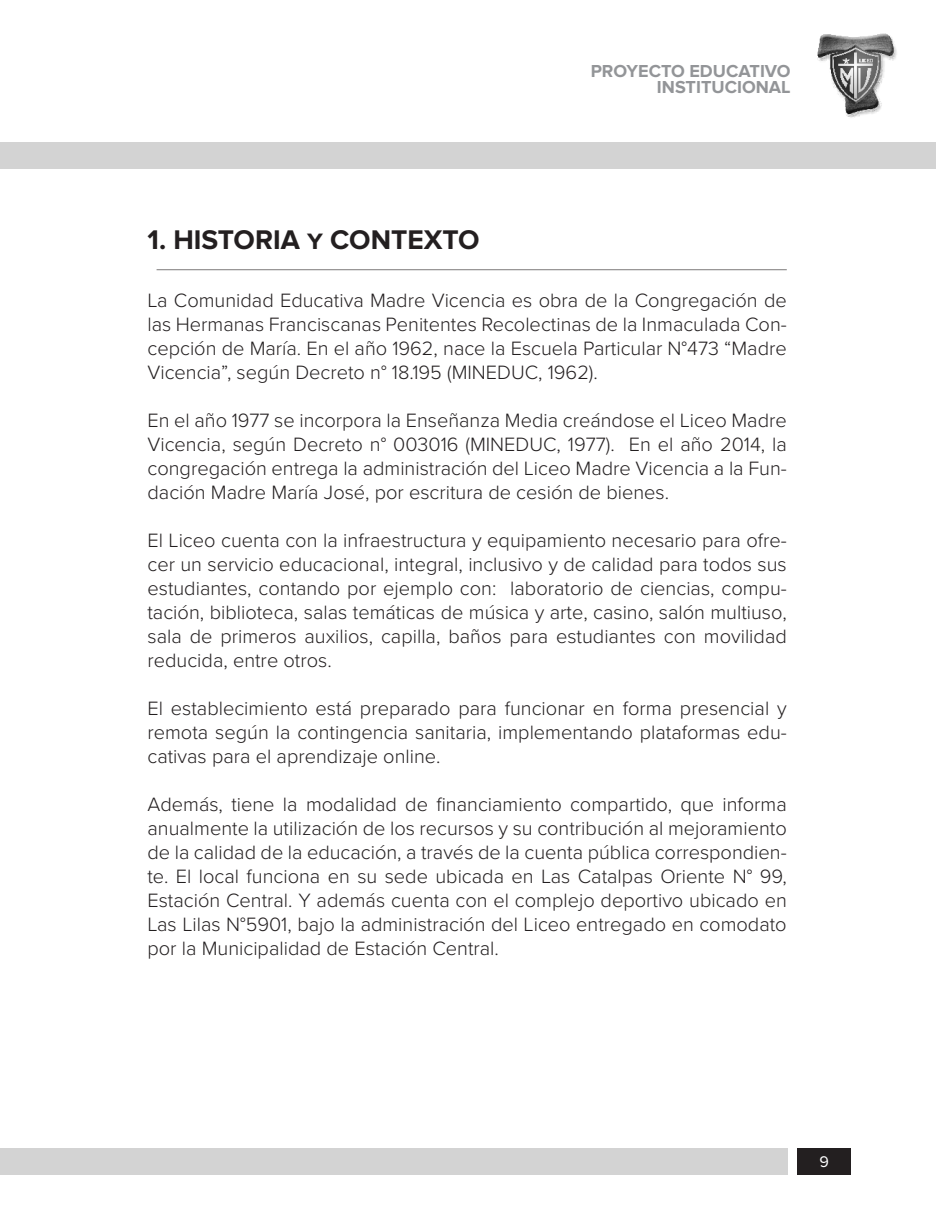
<style>
.page{position:relative;width:936px;height:1219px;background:#fff}
.page>*{position:absolute;margin:0;border:0;box-sizing:border-box;transform-origin:0 0}
.t1{font:700 28px "Proxima Nova";color:#231f20}
.t2{font:300 20px/24px "Proxima Nova";color:#231f20;text-align:justify}
.t3{font:700 18px/16px "Proxima Nova";color:#939598;text-align:right}
.t4{font:16px "Proxima Nova";color:#fff}
</style>
<div class="page">
<div style="left:796px;top:1148px;width:54px;height:27px;background:#231f20"></div>
<div style="left:0;top:1148px;width:788px;height:27px;background:#d3d3d3"></div>
<div style="left:0;top:142px;width:935px;height:26px;background:#d3d3d3"></div>
<img style="left:817px;top:33px;width:80px;height:85px">
<hr style="left:156px;top:269px;width:630px;height:1px;background:#231f20">
<h1 class="t1" style="left:147px;top:223px;width:333px">1. HISTORIA Y CONTEXTO</h1>
<p class="t3" style="left:590px;top:64px;width:201px">PROYECTO EDUCATIVO<br>INSTITUCIONAL</p>
<p class="t2" style="left:147px;top:287px;width:640px">La Comunidad Educativa Madre Vicencia es obra de la Congregación de las Hermanas Franciscanas Penitentes Recolectinas de la Inmaculada Con&shy;cepción de María. En el año 1962, nace la Escuela Particular N°473 “Madre Vicencia”, según Decreto n° 18.195 (MINEDUC, 1962).</p>
<p class="t2" style="left:147px;top:407px;width:641px">En el año 1977 se incorpora la Enseñanza Media creándose el Liceo Madre Vicencia, según Decreto n° 003016 (MINEDUC, 1977). En el año 2014, la congregación entrega la administración del Liceo Madre Vicencia a la Fun&shy;dación Madre María José, por escritura de cesión de bienes.</p>
<p class="t2" style="left:147px;top:527px;width:640px">El Liceo cuenta con la infraestructura y equipamiento necesario para ofre&shy;cer un servicio educacional, integral, inclusivo y de calidad para todos sus estudiantes, contando por ejemplo con: laboratorio de ciencias, compu&shy;tación, biblioteca, salas temáticas de música y arte, casino, salón multiuso, sala de primeros auxilios, capilla, baños para estudiantes con movilidad reducida, entre otros.</p>
<p class="t2" style="left:147px;top:695px;width:640px">El establecimiento está preparado para funcionar en forma presencial y remota según la contingencia sanitaria, implementando plataformas edu&shy;cativas para el aprendizaje online.</p>
<p class="t2" style="left:147px;top:791px;width:640px">Además, tiene la modalidad de financiamiento compartido, que informa anualmente la utilización de los recursos y su contribución al mejoramiento de la calidad de la educación, a través de la cuenta pública correspondien&shy;te. El local funciona en su sede ubicada en Las Catalpas Oriente N° 99, Estación Central. Y además cuenta con el complejo deportivo ubicado en Las Lilas N°5901, bajo la administración del Liceo entregado en comodato por la Municipalidad de Estación Central.</p>
<p class="t4" style="left:819px;top:1150px;width:11px">9</p>
</div>
